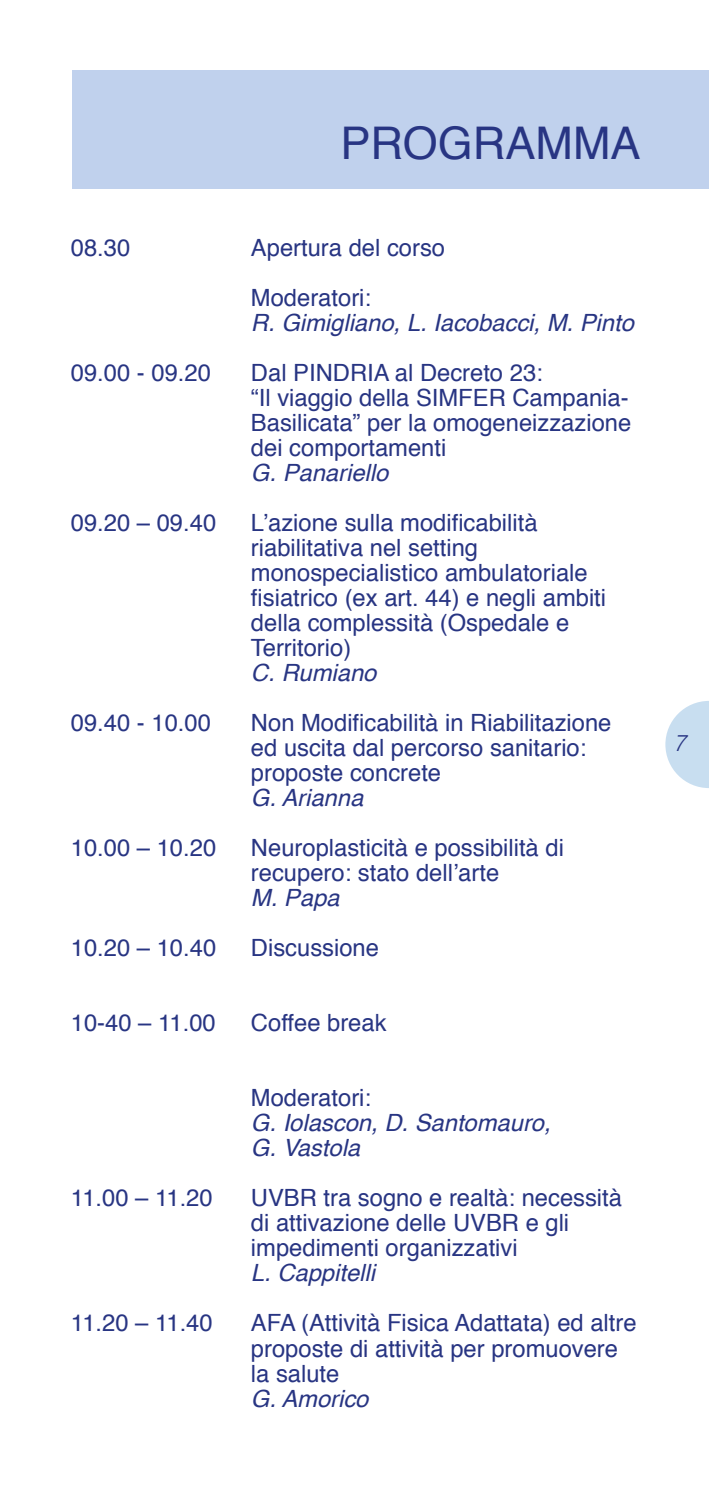
<style>
.page{position:relative;width:709px;height:1489px;background:#fff}
.page>*{position:absolute;margin:0;border:0;box-sizing:border-box;transform-origin:0 0}
.t1{font:45px "Helvetica";color:#283583}
.t2{font:23.75px/25px "Helvetica";color:#283583}
.t3{font:italic 23.75px/25px "Helvetica";color:#283583}
.t4{font:italic 300 22.5px "Helvetica";color:#283583}
</style>
<div class="page">
<svg style="left:665px;top:701px;width:44px;height:87px"></svg>
<div style="left:72px;top:70px;width:637px;height:119px;background:#c0d1ed"></div>
<h1 class="t1" style="left:340px;top:108px;width:302px">PROGRAMMA</h1>
<p class="t2" style="left:71px;top:236px;width:61px">08.30</p>
<p class="t2" style="left:251px;top:223px;width:196px;line-height:50px">Apertura del corso<br>Moderatori:</p>
<p class="t3" style="left:251px;top:310px;width:384px">R. Gimigliano, L. Iacobacci, M. Pinto</p>
<p class="t2" style="left:71px;top:361px;width:141px">09.00 - 09.20</p>
<p class="t2" style="left:251px;top:361px;width:382px">Dal PINDRIA al Decreto 23:<br>“Il viaggio della SIMFER Campania-<br>Basilicata” per la omogeneizzazione dei comportamenti</p>
<p class="t3" style="left:251px;top:460px;width:139px">G. Panariello</p>
<p class="t2" style="left:71px;top:511px;width:147px">09.20 – 09.40</p>
<p class="t2" style="left:251px;top:511px;width:357px">L’azione sulla modificabilità riabilitativa nel setting monospecialistico ambulatoriale fisiatrico (ex art. 44) e negli ambiti della complessità (Ospedale e<br>Territorio)</p>
<p class="t3" style="left:251px;top:660px;width:127px">C. Rumiano</p>
<p class="t2" style="left:71px;top:711px;width:141px">09.40 - 10.00</p>
<p class="t2" style="left:251px;top:711px;width:362px">Non Modificabilità in Riabilitazione ed uscita dal percorso sanitario: proposte concrete</p>
<p class="t3" style="left:251px;top:785px;width:114px">G. Arianna</p>
<p class="t2" style="left:71px;top:836px;width:147px">10.00 – 10.20</p>
<p class="t2" style="left:251px;top:836px;width:314px">Neuroplasticità e possibilità di recupero: stato dell’arte</p>
<p class="t3" style="left:251px;top:885px;width:90px">M. Papa</p>
<p class="t2" style="left:71px;top:936px;width:147px">10.20 – 10.40</p>
<p class="t2" style="left:251px;top:936px;width:130px">Discussione</p>
<p class="t2" style="left:71px;top:1011px;width:146px">10-40 – 11.00</p>
<p class="t2" style="left:251px;top:1011px;width:137px">Coffee break</p>
<p class="t2" style="left:251px;top:1086px;width:122px">Moderatori:</p>
<p class="t3" style="left:251px;top:1110px;width:301px">G. Iolascon, D. Santomauro,<br>G. Vastola</p>
<p class="t2" style="left:71px;top:1186px;width:143px">11.00 – 11.20</p>
<p class="t2" style="left:251px;top:1186px;width:372px">UVBR tra sogno e realtà: necessità di attivazione delle UVBR e gli impedimenti organizzativi</p>
<p class="t3" style="left:251px;top:1260px;width:126px">L. Cappitelli</p>
<p class="t2" style="left:71px;top:1311px;width:143px">11.20 – 11.40</p>
<p class="t2" style="left:251px;top:1311px;width:387px">AFA (Attività Fisica Adattata) ed altre proposte di attività per promuovere la salute</p>
<p class="t3" style="left:251px;top:1385px;width:119px">G. Amorico</p>
<p class="t4" style="left:673px;top:724px;width:14px">7</p>
</div>
